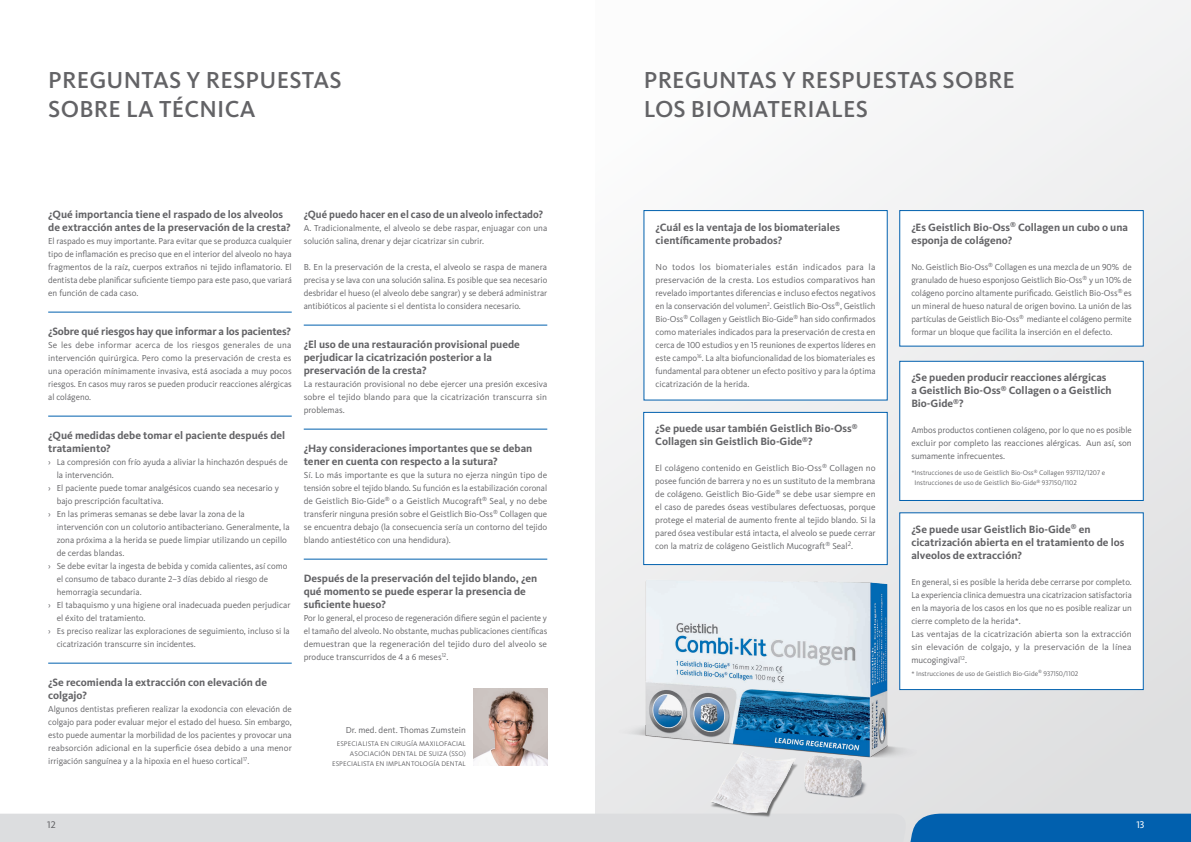
<style>
.page{position:relative;width:1191px;height:842px;background:#fff}
.page>*{position:absolute;margin:0;border:0;box-sizing:border-box;transform-origin:0 0}
.t1{font:500 24px/29px "Kievit Pro";letter-spacing:.01em;color:#636366}
.t2{font:700 11px/13px "Kievit OT";color:#636366}
.t3{font:700 11px "Kievit OT";color:#636366;scale:.95 1}
.t4{font:10px "Kievit OT";color:#636366}
.t5{font:10px "Kievit OT";color:#fff}
.t6{font:9px/13px "Kievit OT";color:#636366;text-align:justify}
.t7{font:7px/10px "Kievit OT";color:#636366}
</style>
<div class="page">
<div style="left:595px;top:0;width:596px;height:842px;background:linear-gradient(to bottom,#f5f7f9,#d9dcdf)"></div>
<div style="left:644px;top:211px;width:243px;height:189px;background:#fff"></div>
<div style="left:899px;top:211px;width:244px;height:135px;background:#fff"></div>
<div style="left:899px;top:210px;width:244px;height:136px;border:1px solid #0160ae"></div>
<div style="left:899px;top:361px;width:244px;height:139px;background:#fff"></div>
<div style="left:899px;top:361px;width:244px;height:140px;border:1px solid #0160ae"></div>
<div style="left:643px;top:412px;width:244px;height:153px;background:#fff"></div>
<div style="left:643px;top:412px;width:244px;height:153px;border:1px solid #0160ae"></div>
<hr style="left:48px;top:312px;width:244px;height:1px;background:#0160ae">
<hr style="left:48px;top:416px;width:244px;height:1px;background:#0160ae">
<hr style="left:48px;top:663px;width:244px;height:1px;background:#0160ae">
<hr style="left:304px;top:325px;width:243px;height:1px;background:#0160ae">
<hr style="left:304px;top:429px;width:243px;height:1px;background:#0160ae">
<hr style="left:304px;top:559px;width:243px;height:1px;background:#0160ae">
<div style="left:899px;top:513px;width:244px;height:176px;background:#fff"></div>
<div style="left:899px;top:513px;width:244px;height:177px;border:1px solid #0160ae"></div>
<svg style="left:0;top:814px;width:1191px;height:28px;background:#9ab7d0"></svg>
<img style="left:473px;top:688px;width:74px;height:78px">
<img style="left:618px;top:577px;width:343px;height:196px">
<img style="left:622px;top:641px;width:268px;height:201px">
<img style="left:804px;top:755px;width:67px;height:51px">
<h1 class="t1" style="left:48px;top:65px;width:295px">PREGUNTAS Y RESPUESTAS<br>SOBRE LA TÉCNICA</h1>
<h1 class="t1" style="left:644px;top:65px;width:373px">PREGUNTAS Y RESPUESTAS SOBRE<br>LOS BIOMATERIALES</h1>
<p class="t2" style="left:48px;top:208px;width:244px">¿Qué importancia tiene el raspado de los alveolos de extracción antes de la preservación de la cresta?</p>
<p class="t6" style="left:48px;top:234px;width:245px">El raspado es muy importante. Para evitar que se produzca cualquier tipo de inflamación es preciso que en el interior del alveolo no haya fragmentos de la raíz, cuerpos extraños ni tejido inflamatorio. El dentista debe planificar suficiente tiempo para este paso, que variará en función de cada caso.</p>
<p class="t2" style="left:48px;top:325px;width:244px">¿Sobre qué riesgos hay que informar a los pacientes?</p>
<p class="t6" style="left:48px;top:338px;width:245px">Se les debe informar acerca de los riesgos generales de una intervención quirúrgica. Pero como la preservación de cresta es una operación mínimamente invasiva, está asociada a muy pocos riesgos. En casos muy raros se pueden producir reacciones alérgicas al colágeno.</p>
<p class="t2" style="left:48px;top:429px;width:238px">¿Qué medidas debe tomar el paciente después del tratamiento?</p>
<p class="t6" style="left:48px;top:455px;width:241px">› La compresión con frío ayuda a aliviar la hinchazón después de</p>
<p class="t6" style="left:57px;top:468px;width:59px">la intervención.</p>
<p class="t6" style="left:48px;top:481px;width:232px">› El paciente puede tomar analgésicos cuando sea necesario y</p>
<p class="t6" style="left:57px;top:494px;width:108px">bajo prescripción facultativa.</p>
<p class="t6" style="left:48px;top:507px;width:198px">› En las primeras semanas se debe lavar la zona de la</p>
<p class="t6" style="left:57px;top:520px;width:234px">intervención con un colutorio antibacteriano. Generalmente, la</p>
<p class="t6" style="left:57px;top:533px;width:232px">zona próxima a la herida se puede limpiar utilizando un cepillo</p>
<p class="t6" style="left:57px;top:546px;width:69px">de cerdas blandas.</p>
<p class="t6" style="left:48px;top:559px;width:241px">› Se debe evitar la ingesta de bebida y comida calientes, así como</p>
<p class="t6" style="left:57px;top:572px;width:213px">el consumo de tabaco durante 2–3 días debido al riesgo de</p>
<p class="t6" style="left:57px;top:585px;width:86px">hemorragia secundaria.</p>
<p class="t6" style="left:48px;top:598px;width:244px">› El tabaquismo y una higiene oral inadecuada pueden perjudicar</p>
<p class="t6" style="left:57px;top:611px;width:90px">el éxito del tratamiento.</p>
<p class="t6" style="left:48px;top:624px;width:243px">› Es preciso realizar las exploraciones de seguimiento, incluso si la</p>
<p class="t6" style="left:57px;top:637px;width:141px">cicatrización transcurre sin incidentes.</p>
<p class="t2" style="left:48px;top:676px;width:220px">¿Se recomienda la extracción con elevación de colgajo?</p>
<p class="t6" style="left:48px;top:702px;width:245px">Algunos dentistas prefieren realizar la exodoncia con elevación de colgajo para poder evaluar mejor el estado del hueso. Sin embargo, esto puede aumentar la morbilidad de los pacientes y provocar una reabsorción adicional en la superficie ósea debido a una menor irrigación sanguínea y a la hipoxia en el hueso cortical<sup>17</sup>.</p>
<p class="t3" style="left:304px;top:208px;width:253px">¿Qué puedo hacer en el caso de un alveolo infectado?</p>
<p class="t6" style="left:304px;top:221px;width:245px">A. Tradicionalmente, el alveolo se debe raspar, enjuagar con una solución salina, drenar y dejar cicatrizar sin cubrir.</p>
<p class="t6" style="left:304px;top:260px;width:245px">B. En la preservación de la cresta, el alveolo se raspa de manera precisa y se lava con una solución salina. Es posible que sea necesario desbridar el hueso (el alveolo debe sangrar) y se deberá administrar antibióticos al paciente si el dentista lo considera necesario.</p>
<p class="t2" style="left:304px;top:338px;width:218px">¿El uso de una restauración provisional puede perjudicar la cicatrización posterior a la preservación de la cresta?</p>
<p class="t6" style="left:304px;top:377px;width:245px">La restauración provisional no debe ejercer una presión excesiva sobre el tejido blando para que la cicatrización transcurra sin problemas.</p>
<p class="t2" style="left:304px;top:442px;width:230px">¿Hay consideraciones importantes que se deban tener en cuenta con respecto a la sutura?</p>
<p class="t6" style="left:304px;top:468px;width:245px">Sí. Lo más importante es que la sutura no ejerza ningún tipo de tensión sobre el tejido blando. Su función es la estabilización coronal de Geistlich Bio-Gide<sup>®</sup> o a Geistlich Mucograft<sup>®</sup> Seal, y no debe transferir ninguna presión sobre el Geistlich Bio-Oss<sup>®</sup> Collagen que se encuentra debajo (la consecuencia sería un contorno del tejido blando antiestético con una hendidura).</p>
<p class="t2" style="left:304px;top:572px;width:235px">Después de la preservación del tejido blando, ¿en qué momento se puede esperar la presencia de suficiente hueso?</p>
<p class="t6" style="left:304px;top:611px;width:245px">Por lo general, el proceso de regeneración difiere según el paciente y el tamaño del alveolo. No obstante, muchas publicaciones científicas demuestran que la regeneración del tejido duro del alveolo se produce transcurridos de 4 a 6 meses<sup>12</sup>.</p>
<p class="t6" style="left:346px;top:723px;width:122px">Dr. med. dent. Thomas Zumstein</p>
<p class="t7" style="left:332px;top:738px;width:135px;text-align:right">ESPECIALISTA EN CIRUGÍA MAXILOFACIAL<br>ASOCIACIÓN DENTAL DE SUIZA (SSO)<br>ESPECIALISTA EN IMPLANTOLOGÍA DENTAL</p>
<p class="t2" style="left:655px;top:220px;width:186px">¿Cuál es la ventaja de los biomateriales científicamente probados?</p>
<p class="t6" style="left:655px;top:260px;width:222px">No todos los biomateriales están indicados para la preservación de la cresta. Los estudios comparativos han revelado importantes diferencias e incluso efectos negativos en la conservación del volumen<sup>2</sup>. Geistlich Bio‑Oss<sup>®</sup>, Geistlich Bio-Oss<sup>®</sup> Collagen y Geistlich Bio-Gide<sup>®</sup> han sido confirmados como materiales indicados para la preservación de cresta en cerca de 100 estudios y en 15 reuniones de expertos líderes en este campo<sup>16</sup>. La alta biofuncionalidad de los biomateriales es fundamental para obtener un efecto positivo y para la óptima cicatrización de la herida.</p>
<p class="t2" style="left:655px;top:422px;width:204px">¿Se puede usar también Geistlich Bio-Oss<sup>®<br></sup>Collagen sin Geistlich Bio-Gide<sup>®</sup>?</p>
<p class="t6" style="left:655px;top:462px;width:222px">El colágeno contenido en Geistlich Bio-Oss<sup>®</sup> Collagen no posee función de barrera y no es un sustituto de la membrana de colágeno. Geistlich Bio-Gide<sup>®</sup> se debe usar siempre en el caso de paredes óseas vestibulares defectuosas, porque protege el material de aumento frente al tejido blando. Si la pared ósea vestibular está intacta, el alveolo se puede cerrar con la matriz de colágeno Geistlich Mucograft<sup>®</sup> Seal<sup>2</sup>.</p>
<p class="t2" style="left:911px;top:220px;width:218px">¿Es Geistlich Bio-Oss<sup>®</sup> Collagen un cubo o una esponja de colágeno?</p>
<p class="t6" style="left:911px;top:260px;width:222px">No. Geistlich Bio-Oss<sup>®</sup> Collagen es una mezcla de un 90% de granulado de hueso esponjoso Geistlich Bio-Oss<sup>®</sup> y un 10% de colágeno porcino altamente purificado. Geistlich Bio-Oss<sup>®</sup> es un mineral de hueso natural de origen bovino. La unión de las partículas de Geistlich Bio-Oss<sup>®</sup> mediante el colágeno permite formar un bloque que facilita la inserción en el defecto.</p>
<p class="t2" style="left:911px;top:371px;width:202px">¿Se pueden producir reacciones alérgicas a Geistlich Bio-Oss<sup>®</sup> Collagen o a Geistlich<br>Bio‑Gide<sup>®</sup>?</p>
<p class="t6" style="left:911px;top:424px;width:222px">Ambos productos contienen colágeno, por lo que no es posible excluir por completo las reacciones alérgicas. Aun así, son sumamente infrecuentes.</p>
<p class="t7" style="left:914px;top:467px;width:192px;text-indent:-3px">*Instrucciones de uso de Geistlich Bio-Oss<sup>®</sup> Collagen 937112/1207 e<br>Instrucciones de uso de Geistlich Bio-Gide<sup>®</sup> 937150/1102</p>
<p class="t2" style="left:911px;top:522px;width:214px">¿Se puede usar Geistlich Bio-Gide<sup>®</sup> en cicatrización abierta en el tratamiento de los alveolos de extracción?</p>
<p class="t6" style="left:911px;top:575px;width:222px;text-align:left">En general, si es posible la herida debe cerrarse por completo.<br>La experiencia clinica demuestra una cicatrizacion satisfactoria en la mayoria de los casos en los que no es posible realizar un cierre completo de la herida*.<br>Las ventajas de la cicatrización abierta son la extracción sin elevación de colgajo, y la preservación de la línea mucogingival<sup>12</sup>.</p>
<p class="t7" style="left:911px;top:668px;width:168px">* Instrucciones de uso de Geistlich Bio-Gide<sup>®</sup> 937150/1102</p>
<p class="t4" style="left:47px;top:819px;width:10px">12</p>
<p class="t5" style="left:1136px;top:819px;width:10px">13</p>
</div>
